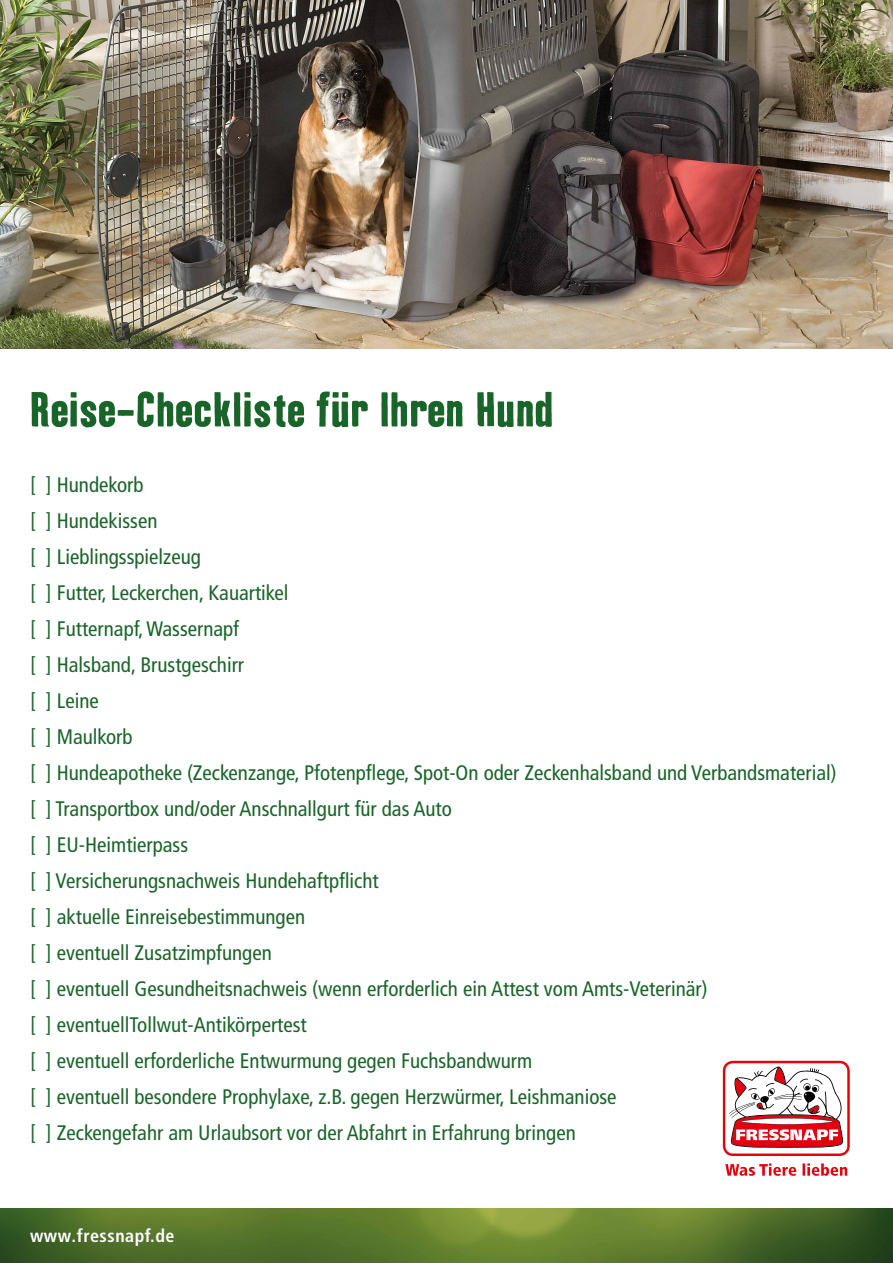
<style>
.page{position:relative;width:893px;height:1263px;background:#fff}
.page>*{position:absolute;margin:0;border:0;box-sizing:border-box;transform-origin:0 0}
.t1{font:52.5px "Fressnapf Kipp Pro No One";letter-spacing:.01em;color:#196428}
.t2{font:condensed 21px/36px "Frutiger LT Pro";color:#196428}
.t3{font:700 condensed 18px "Frutiger LT Pro";letter-spacing:.03em;color:#fff}
</style>
<div class="page">
<img style="left:0;top:1208px;width:893px;height:55px">
<img style="left:0;top:0;width:893px;height:349px">
<svg style="left:725px;top:1163px;width:122px;height:13px"></svg>
<svg style="left:723px;top:1061px;width:127px;height:95px"></svg>
<h1 class="t1" style="left:30px;top:381px;width:525px">Reise-Checkliste für Ihren Hund</h1>
<p class="t2" style="left:30px;top:467px;width:808px">[ ] Hundekorb<br>[ ] Hundekissen<br>[ ] Lieblingsspielzeug<br>[ ] Futter, Leckerchen, Kauartikel<br>[ ] Futternapf, Wassernapf<br>[ ] Halsband, Brustgeschirr<br>[ ] Leine<br>[ ] Maulkorb<br>[ ] Hundeapotheke (Zeckenzange, Pfotenpflege, Spot-On oder Zeckenhalsband und Verbandsmaterial) [ ] Transportbox und/oder Anschnallgurt für das Auto<br>[ ] EU-Heimtierpass<br>[ ] Versicherungsnachweis Hundehaftpflicht<br>[ ] aktuelle Einreisebestimmungen<br>[ ] eventuell Zusatzimpfungen<br>[ ] eventuell Gesundheitsnachweis (wenn erforderlich ein Attest vom Amts-Veterinär)<br>[ ] eventuellTollwut-Antikörpertest<br>[ ] eventuell erforderliche Entwurmung gegen Fuchsbandwurm<br>[ ] eventuell besondere Prophylaxe, z.B. gegen Herzwürmer, Leishmaniose<br>[ ] Zeckengefahr am Urlaubsort vor der Abfahrt in Erfahrung bringen</p>
<p class="t3" style="left:30px;top:1225px;width:146px">www.fressnapf.de</p>
</div>
